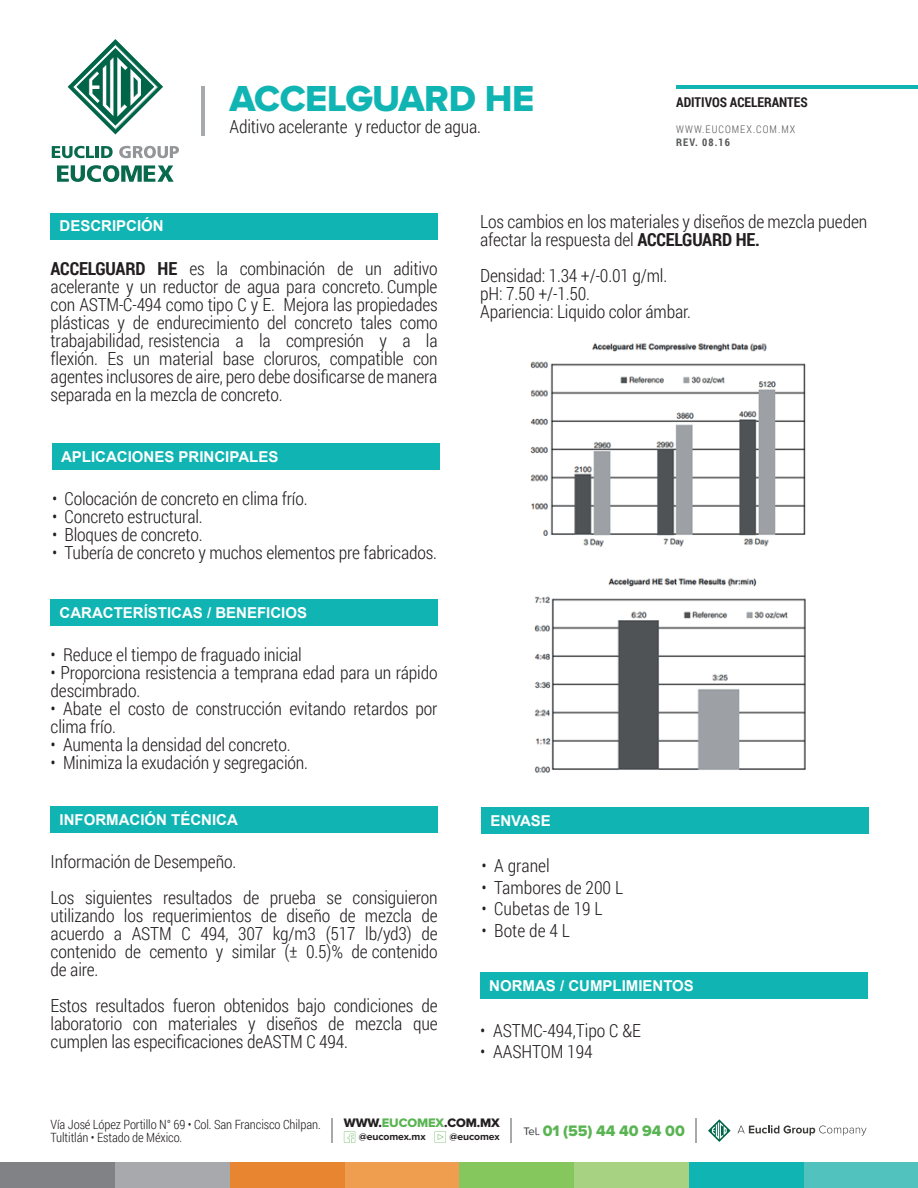
<style>
.page{position:relative;width:918px;height:1188px;background:#fff}
.page>*{position:absolute;margin:0;border:0;box-sizing:border-box;transform-origin:0 0}
.t1{font:37.5px "Proxima Nova A Extrabld";letter-spacing:-.01em;color:#10b5b3}
.t2{font:300 18px/18px "Roboto Condensed";letter-spacing:-.01em;color:#231f20}
.t3{font:15.75px "Proxima Nova A Extrabld";letter-spacing:-.01em;color:#5ab453}
.t4{font:700 15px "Arial";color:#fff}
.t5{font:700 13.5px "Roboto Condensed";color:#231f20}
.t6{font:300 12.75px/12.8px "Roboto Condensed";letter-spacing:-.01em;color:#231f20}
.t7{font:12.75px "Proxima Nova A Extrabld";letter-spacing:-.01em;color:#231f20}
.t8{font:300 10.5px "Roboto Condensed";letter-spacing:.1em;color:#57585a}
.t9{font:700 10.5px "Roboto Condensed";letter-spacing:.1em;color:#57585a}
.t10{font:700 10.35px "Proxima Nova A";letter-spacing:-.01em;color:#231f20}
.s1{font-weight:700}
.s2{color:#5ab453}
.s3{font-family:"Proxima Nova A";font-size:11.25px;color:#333739}
</style>
<div class="page">
<svg style="left:68px;top:39px;width:95px;height:95px"></svg>
<svg style="left:52px;top:146px;width:61px;height:12px"></svg>
<svg style="left:119px;top:146px;width:60px;height:12px"></svg>
<svg style="left:57px;top:165px;width:117px;height:17px"></svg>
<div style="left:804px;top:1162px;width:114px;height:26px;background:#52c2bf"></div>
<div style="left:689px;top:1162px;width:115px;height:26px;background:#10b5b3"></div>
<div style="left:574px;top:1162px;width:115px;height:26px;background:#a6d281"></div>
<div style="left:459px;top:1162px;width:115px;height:26px;background:#85c65d"></div>
<div style="left:345px;top:1162px;width:114px;height:26px;background:#ee9e4e"></div>
<div style="left:230px;top:1162px;width:115px;height:26px;background:#e88530"></div>
<div style="left:115px;top:1162px;width:115px;height:26px;background:#a8a9ad"></div>
<div style="left:0;top:1162px;width:115px;height:26px;background:#808285"></div>
<hr style="left:202px;top:86px;width:3px;height:50px;background:#a8a9ad">
<hr style="left:676px;top:86px;width:242px;height:3px;background:#10b5b3">
<div style="left:51px;top:213px;width:387px;height:27px;background:#10b5b3"></div>
<div style="left:51px;top:806px;width:387px;height:27px;background:#10b5b3"></div>
<div style="left:481px;top:807px;width:388px;height:27px;background:#10b5b3"></div>
<div style="left:52px;top:443px;width:387px;height:27px;background:#10b5b3"></div>
<div style="left:51px;top:599px;width:387px;height:27px;background:#10b5b3"></div>
<svg style="left:708px;top:1119px;width:23px;height:23px"></svg>
<svg style="left:738px;top:1125px;width:129px;height:11px"></svg>
<svg style="left:435px;top:1131px;width:11px;height:12px"></svg>
<svg style="left:344px;top:1131px;width:11px;height:12px"></svg>
<svg style="left:696px;top:1118px;width:1px;height:25px"></svg>
<svg style="left:511px;top:1118px;width:1px;height:25px"></svg>
<hr style="left:331px;top:1118px;width:2px;height:25px;background:#a8a9ad">
<img style="left:530px;top:343px;width:276px;height:205px">
<img style="left:534px;top:578px;width:272px;height:195px">
<div style="left:480px;top:972px;width:387px;height:27px;background:#10b5b3"></div>
<h1 class="t1" style="left:230px;top:76px;width:306px">ACCELGUARD HE</h1>
<p class="t5" style="left:676px;top:93px;width:133px">ADITIVOS ACELERANTES</p>
<p class="t8" style="left:676px;top:122px;width:121px">WWW.EUCOMEX.COM.MX</p>
<p class="t9" style="left:676px;top:135px;width:55px">REV. 08.16</p>
<p class="t2" style="left:230px;top:117px;width:253px">Aditivo acelerante y reductor de agua.</p>
<p class="t4" style="left:60px;top:216px;width:106px">DESCRIPCIÓN</p>
<p class="t2" style="left:51px;top:259px;width:389px;text-align:justify"><span class="s1">ACCELGUARD HE</span> es la combinación de un aditivo acelerante y un reductor de agua para concreto. Cumple con ASTM-C-494 como tipo C y E. Mejora las propiedades plásticas y de endurecimiento del concreto tales como trabajabilidad, resistencia a la compresión y a la flexión. Es un material base cloruros, compatible con agentes inclusores de aire, pero debe dosificarse de manera separada en la mezcla de concreto.</p>
<p class="t4" style="left:61px;top:446px;width:219px">APLICACIONES PRINCIPALES</p>
<p class="t2" style="left:52px;top:489px;width:257px">• Colocación de concreto en clima frío.</p>
<p class="t2" style="left:52px;top:507px;width:152px">• Concreto estructural.</p>
<p class="t2" style="left:52px;top:525px;width:152px">• Bloques de concreto.</p>
<p class="t2" style="left:52px;top:543px;width:386px">• Tubería de concreto y muchos elementos pre fabricados.</p>
<p class="t4" style="left:60px;top:602px;width:249px">CARACTERÍSTICAS / BENEFICIOS</p>
<p class="t2" style="left:51px;top:645px;width:253px">• Reduce el tiempo de fraguado inicial</p>
<p class="t2" style="left:51px;top:663px;width:388px">• Proporciona resistencia a temprana edad para un rápido descimbrado.</p>
<p class="t2" style="left:51px;top:699px;width:388px">• Abate el costo de construcción evitando retardos por clima frío.</p>
<p class="t2" style="left:51px;top:735px;width:241px">• Aumenta la densidad del concreto.</p>
<p class="t2" style="left:51px;top:753px;width:259px">• Minimiza la exudación y segregación.</p>
<p class="t4" style="left:60px;top:809px;width:180px">INFORMACIÓN TÉCNICA</p>
<p class="t2" style="left:51px;top:843px;width:388px;line-height:36px">Información de Desempeño.<br>Los siguientes resultados de prueba se consiguieron</p>
<p class="t2" style="left:51px;top:906px;width:389px;text-align:justify">utilizando los requerimientos de diseño de mezcla de acuerdo a ASTM C 494, 307 kg/m3 (517 lb/yd3) de contenido de cemento y similar (± 0.5)% de contenido de aire.</p>
<p class="t2" style="left:51px;top:996px;width:389px;text-align:justify">Estos resultados fueron obtenidos bajo condiciones de laboratorio con materiales y diseños de mezcla que cumplen las especificaciones deASTM C 494.</p>
<p class="t2" style="left:480px;top:212px;width:388px">Los cambios en los materiales y diseños de mezcla pueden afectar la respuesta del <span class="s1">ACCELGUARD HE.</span></p>
<p class="t2" style="left:480px;top:266px;width:212px">Densidad: 1.34 +/-0.01 g/ml. pH: 7.50 +/-1.50.<br>Apariencia: Liquido color ámbar.</p>
<p class="t4" style="left:490px;top:810px;width:62px">ENVASE</p>
<p class="t2" style="left:481px;top:856px;width:70px">• A granel</p>
<p class="t2" style="left:481px;top:878px;width:143px">• Tambores de 200 L</p>
<p class="t2" style="left:481px;top:899px;width:123px">• Cubetas de 19 L</p>
<p class="t2" style="left:481px;top:921px;width:90px">• Bote de 4 L</p>
<p class="t4" style="left:489px;top:975px;width:206px">NORMAS / CUMPLIMIENTOS</p>
<p class="t2" style="left:480px;top:1021px;width:162px">• ASTMC-494,Tipo C &amp;E</p>
<p class="t2" style="left:480px;top:1042px;width:114px">• AASHTOM 194</p>
<p class="t7" style="left:344px;top:1115px;width:157px">WWW.<span class="s2">EUCOMEX</span>.COM.MX</p>
<p class="t10" style="left:359px;top:1131px;width:68px">@eucomex.mx</p>
<p class="t10" style="left:449px;top:1131px;width:52px">@eucomex</p>
<p class="t6" style="left:51px;top:1118px;width:272px">Vía José López Portillo N° 69 • Col. San Francisco Chilpan.<br>Tultitlán • Estado de México.</p>
<p class="t3" style="left:523px;top:1122px;width:163px"><span class="s3">Tel.</span> 01 (55) 44 40 94 00</p>
</div>
